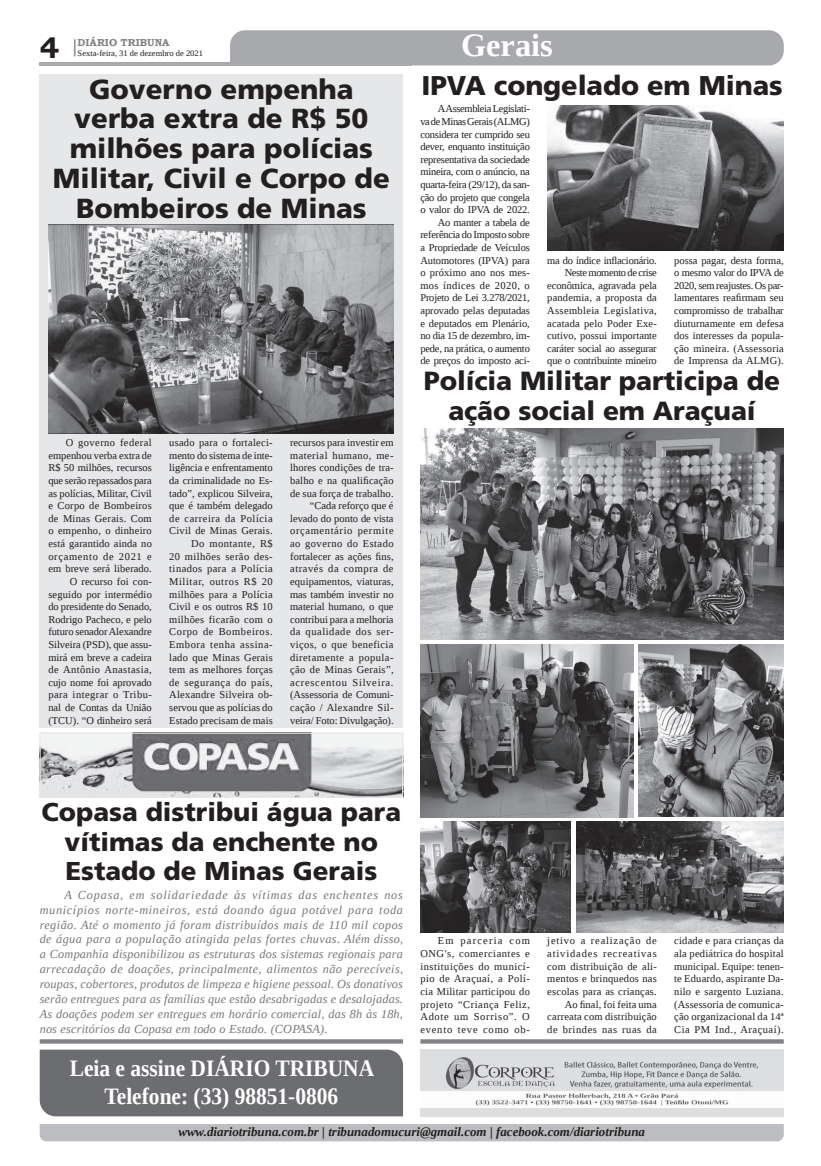
<style>
.page{position:relative;width:821px;height:1166px;background:#fff}
.page>*{position:absolute;margin:0;border:0;box-sizing:border-box;transform-origin:0 0}
.t1{font:700 32.38px "Liberation Serif";color:#fff}
.t2{font:700 29.31px "Bookman Old Style";color:#231f20}
.t3{font:900 27.56px/29.8px "Frutiger LT Std";color:#231f20;text-align:center}
.t4{font:900 27.12px "Frutiger LT Std";letter-spacing:-.005em;color:#231f20}
.t5{font:900 26.25px/29.8px "Frutiger LT Std";letter-spacing:-.005em;color:#231f20;text-align:center}
.t6{font:900 25.81px/29.8px "Frutiger LT Std";color:#231f20;text-align:center}
.t7{font:700 23.54px/28.2px "Liberation Serif";color:#fff;text-align:center;scale:.91 1}
.t8{font:italic 700 12.95px "Liberation Serif";color:#231f20}
.t9{font:italic 12.25px/14.9px "Liberation Serif";letter-spacing:.015em;color:#76787b;text-align:justify}
.t10{font:10.5px/12.6px "Liberation Serif";letter-spacing:.005em;color:#231f20;text-align:right}
.t11{font:10.5px/12.6px "Liberation Serif";letter-spacing:-.02em;color:#231f20;text-align:right}
.t12{font:10.5px/12.6px "Liberation Serif";letter-spacing:.025em;color:#231f20;text-align:right}
.t13{font:700 10.06px "Bookman Old Style";color:#808285}
.t14{font:8.4px "Liberation Serif";color:#231f20}
</style>
<div class="page">
<svg style="left:74px;top:39px;width:2px;height:17px"></svg>
<hr style="left:40px;top:62px;width:372px;height:3px;background:#a8a9ad">
<div style="left:230px;top:30px;width:554px;height:35px;background:#a8a9ad"></div>
<div style="left:40px;top:1124px;width:744px;height:17px;background:#bcbdc0"></div>
<div style="left:40px;top:1049px;width:363px;height:67px;background:#6c6d70"></div>
<img style="left:420px;top:1049px;width:364px;height:67px">
<div style="left:40px;top:74px;width:363px;height:654px;background:#e6e7e9"></div>
<img style="left:42px;top:735px;width:359px;height:61px">
<div style="left:40px;top:733px;width:363px;height:65px;border:1px solid #e6e7e9"></div>
<svg style="left:40px;top:1039px;width:363px;height:4px"></svg>
<svg style="left:420px;top:1039px;width:364px;height:4px"></svg>
<img style="left:48px;top:224px;width:346px;height:209px">
<img style="left:547px;top:105px;width:237px;height:146px">
<img style="left:420px;top:428px;width:364px;height:212px">
<img style="left:420px;top:645px;width:213px;height:173px">
<img style="left:638px;top:645px;width:146px;height:172px">
<img style="left:577px;top:821px;width:207px;height:111px">
<img style="left:420px;top:822px;width:151px;height:110px">
<h2 class="t2" style="left:40px;top:27px;width:21px">4</h2>
<p class="t13" style="left:78px;top:35px;width:93px">DIÁRIO TRIBUNA</p>
<p class="t14" style="left:78px;top:48px;width:127px">Sexta-feira, 31 de dezembro de 2021</p>
<h3 class="t3" style="left:53px;top:74px;width:338px">Governo empenha verba extra de R$ 50 milhões para polícias<br>Militar, Civil e Corpo de<br>Bombeiros de Minas</h3>
<p class="t10" style="left:48px;top:436px;width:105px">O governo federal empenhou verba extra de<br>R$ 50 milhões, recursos que serão repassados para as polícias, Militar, Civil e Corpo de Bombeiros de Minas Gerais. Com o empenho, o dinheiro está garantido ainda no orçamento de 2021 e em breve será liberado.<br>O recurso foi con&shy;seguido por intermédio do presidente do Senado,<br>Rodrigo Pacheco, e pelo futuro senador Alexandre<br>Silveira (PSD), que assu&shy;mirá em breve a cadeira de Antônio Anastasia, cujo nome foi aprovado para integrar o Tribu&shy;nal de Contas da União (TCU). “O dinheiro será</p>
<p class="t12" style="left:169px;top:436px;width:105px">usado para o fortaleci&shy;mento do sistema de inte&shy;ligência e enfrentamento da criminalidade no Es&shy;tado”, explicou Silveira, que é também delegado de carreira da Polícia<br>Civil de Minas Gerais.<br>Do montante, R$<br>20 milhões serão des&shy;tinados para a Polícia<br>Militar, outros R$ 20 milhões para a Polícia<br>Civil e os outros R$ 10 milhões ficarão com o<br>Corpo de Bombeiros.<br>Embora tenha assina&shy;lado que Minas Gerais tem as melhores forças de segurança do país,<br>Alexandre Silveira ob&shy;servou que as polícias do<br>Estado precisam de mais</p>
<p class="t10" style="left:290px;top:436px;width:105px">recursos para investir em material humano, me&shy;lhores condições de tra&shy;balho e na qualificação de sua força de trabalho. “Cada reforço que é levado do ponto de vista orçamentário permite ao governo do Estado fortalecer as ações fins, através da compra de equipamentos, viaturas, mas também investir no material humano, o que contribui para a melhoria da qualidade dos ser&shy;viços, o que beneficia diretamente a popula&shy;ção de Minas Gerais”, acrescentou Silveira. (Assessoria de Comuni&shy;cação / Alexandre Sil&shy;veira/ Foto: Divulgação).</p>
<h1 class="t1" style="left:461px;top:24px;width:93px">Gerais</h1>
<h3 class="t4" style="left:421px;top:69px;width:363px">IPVA congelado em Minas</h3>
<p class="t11" style="left:420px;top:103px;width:111px">A Assembleia Legislati-<br>va de Minas Gerais (ALMG) considera ter cumprido seu dever, enquanto instituição representativa da sociedade mineira, com o anúncio, na quarta-feira (29/12), da san&shy;ção do projeto que congela o valor do IPVA de 2022.<br>Ao manter a tabela de referência do Imposto sobre a Propriedade de Veículos<br>Automotores (IPVA) para o próximo ano nos mes&shy;mos índices de 2020, o<br>Projeto de Lei 3.278/2021, aprovado pelas deputadas e deputados em Plenário, no dia 15 de dezembro, im&shy;pede, na prática, o aumento de preços do imposto aci-</p>
<p class="t10" style="left:547px;top:254px;width:111px">ma do índice inflacionário.<br>Neste momento de crise econômica, agravada pela pandemia, a proposta da<br>Assembleia Legislativa, acatada pelo Poder Exe&shy;cutivo, possui importante caráter social ao assegurar que o contribuinte mineiro</p>
<p class="t10" style="left:674px;top:254px;width:111px;text-align:justify">possa pagar, desta forma, o mesmo valor do IPVA de 2020, sem reajustes. Os par&shy;lamentares reafirmam seu compromisso de trabalhar diuturnamente em defesa dos interesses da popula&shy;ção mineira. (Assessoria de Imprensa da ALMG).</p>
<h3 class="t5" style="left:424px;top:366px;width:358px">Polícia Militar participa de ação social em Araçuaí</h3>
<h3 class="t6" style="left:42px;top:797px;width:361px">Copasa distribui água para vítimas da enchente no<br>Estado de Minas Gerais</h3>
<p class="t9" style="left:40px;top:887px;width:365px;text-indent:25px">A Copasa, em solidariedade às vítimas das enchentes nos municípios norte-mineiros, está doando água potável para toda região. Até o momento já foram distribuídos mais de 110 mil copos de água para a população atingida pelas fortes chuvas. Além disso, a Companhia disponibilizou as estruturas dos sistemas regionais para arrecadação de doações, principalmente, alimentos não perecíveis, roupas, cobertores, produtos de limpeza e higiene pessoal. Os donativos serão entregues para as famílias que estão desabrigadas e desalojadas.<br>As doações podem ser entregues em horário comercial, das 8h às 18h, nos escritórios da Copasa em todo o Estado. (COPASA).</p>
<h3 class="t7" style="left:70px;top:1053px;width:336px">Leia e assine DIÁRIO TRIBUNA<br>Telefone: (33) 98851-0806</h3>
<p class="t10" style="left:420px;top:934px;width:111px;text-align:justify;text-indent:17px">Em parceria com ONG's, comerciantes e instituições do municí&shy;pio de Araçuaí, a Polí&shy;cia Militar participou do projeto “Criança Feliz, Adote um Sorriso”. O evento teve como ob-</p>
<p class="t10" style="left:547px;top:934px;width:111px">jetivo a realização de atividades recreativas com distribuição de ali&shy;mentos e brinquedos nas escolas para as crianças.<br>Ao final, foi feita uma carreata com distribuição de brindes nas ruas da</p>
<p class="t10" style="left:674px;top:934px;width:111px;text-align:justify">cidade e para crianças da ala pediátrica do hospital municipal. Equipe: tenen&shy;te Eduardo, aspirante Da&shy;nilo e sargento Luziana. (Assessoria de comunica&shy;ção organizacional da 14ª Cia PM Ind., Araçuaí).</p>
<p class="t8" style="left:178px;top:1123px;width:468px">www.diariotribuna.com.br | tribunadomucuri@gmail.com | facebook.com/diariotribuna</p>
</div>
